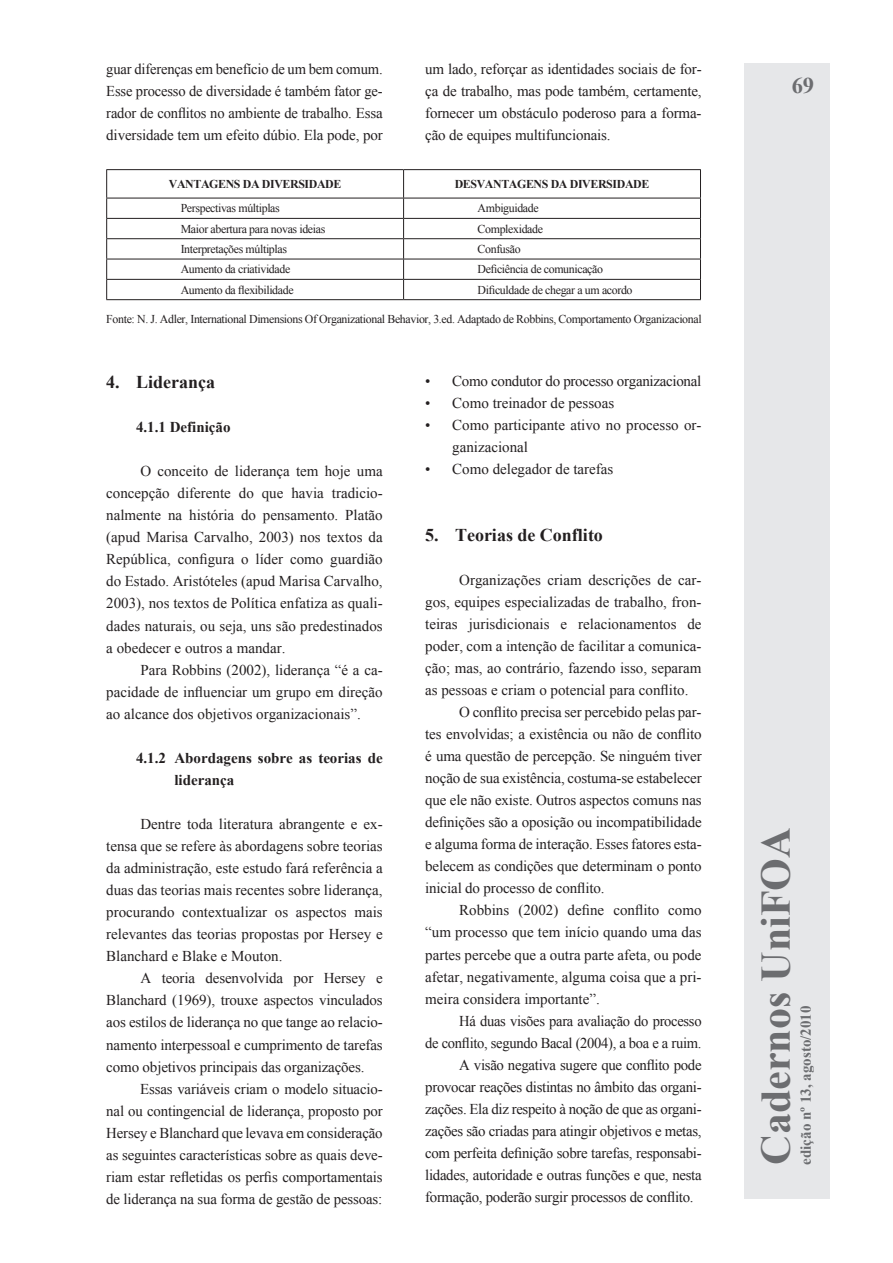
<style>
.page{position:relative;width:893px;height:1263px;background:#fff}
.page>*{position:absolute;margin:0;border:0;box-sizing:border-box;transform-origin:0 0}
.t1{font:700 42px "Times New Roman";color:#6c6d70}
.t2{font:700 22.5px "Times New Roman";color:#6c6d70}
.t3{font:700 18px "Times New Roman";color:#231f20}
.t4{font:15px/22px "Times New Roman";letter-spacing:-.01em;color:#231f20;text-align:justify}
.t5{font:700 15px/22px "Times New Roman";color:#231f20}
.t6{font:700 15px "Times New Roman";color:#6c6d70}
.t7{font:12px "Times New Roman";letter-spacing:-.03em;color:#231f20}
.t8{font:700 12px "Times New Roman";letter-spacing:-.03em;color:#231f20}
</style>
<div class="page">
<div style="left:744px;top:64px;width:85px;height:1135px;background:#e6e7e9"></div>
<hr style="left:106px;top:169px;width:298px;height:1px;background:#231f20">
<hr style="left:404px;top:169px;width:297px;height:1px;background:#231f20">
<hr style="left:106px;top:198px;width:298px;height:1px;background:#231f20">
<hr style="left:404px;top:198px;width:297px;height:1px;background:#231f20">
<hr style="left:106px;top:218px;width:298px;height:1px;background:#231f20">
<hr style="left:404px;top:218px;width:297px;height:1px;background:#231f20">
<hr style="left:106px;top:238px;width:298px;height:1px;background:#231f20">
<hr style="left:404px;top:238px;width:297px;height:1px;background:#231f20">
<hr style="left:106px;top:259px;width:298px;height:1px;background:#231f20">
<hr style="left:404px;top:259px;width:297px;height:1px;background:#231f20">
<hr style="left:106px;top:279px;width:298px;height:1px;background:#231f20">
<svg style="left:106px;top:170px;width:1px;height:129px"></svg>
<hr style="left:404px;top:279px;width:297px;height:1px;background:#231f20">
<svg style="left:403px;top:170px;width:1px;height:129px"></svg>
<svg style="left:700px;top:170px;width:1px;height:129px"></svg>
<hr style="left:106px;top:299px;width:298px;height:1px;background:#231f20">
<hr style="left:404px;top:299px;width:297px;height:1px;background:#231f20">
<p class="t4" style="left:106px;top:58px;width:278px">guar diferenças em benefício de um bem comum.<br>Esse processo de diversidade é também fator ge&shy;rador de conflitos no ambiente de trabalho. Essa diversidade tem um efeito dúbio. Ela pode, por</p>
<p class="t4" style="left:425px;top:58px;width:278px">um lado, reforçar as identidades sociais de for&shy;ça de trabalho, mas pode também, certamente, fornecer um obstáculo poderoso para a forma&shy;ção de equipes multifuncionais.</p>
<p class="t8" style="left:169px;top:176px;width:42px">Vantage</p>
<p class="t8" style="left:226px;top:176px;width:45px">ns da diver</p>
<p class="t8" style="left:298px;top:176px;width:15px">sidade</p>
<p class="t8" style="left:455px;top:176px;width:64px">De svantage</p>
<p class="t8" style="left:534px;top:176px;width:45px">ns da diver</p>
<p class="t8" style="left:606px;top:176px;width:15px">sidade</p>
<p class="t7" style="left:181px;top:200px;width:101px">Perspectivas múltiplas</p>
<p class="t7" style="left:478px;top:200px;width:63px">Ambiguidade</p>
<p class="t7" style="left:181px;top:221px;width:146px">Maior abertura para novas ideias</p>
<p class="t7" style="left:478px;top:221px;width:67px">Complexidade</p>
<p class="t7" style="left:181px;top:241px;width:108px">Interpretações múltiplas</p>
<p class="t7" style="left:478px;top:241px;width:45px">Confusão</p>
<p class="t7" style="left:181px;top:261px;width:111px">Aumento da criatividade</p>
<p class="t7" style="left:478px;top:261px;width:127px">Deficiência de comunicação</p>
<p class="t7" style="left:181px;top:282px;width:114px">Aumento da flexibilidade</p>
<p class="t7" style="left:478px;top:282px;width:156px">Dificuldade de chegar a um acordo</p>
<p class="t7" style="left:106px;top:311px;width:597px">Fonte: N. J. Adler, International Dimensions Of Organizational Behavior, 3.ed. Adaptado de Robbins, Comportamento Organizacional</p>
<p class="t3" style="left:106px;top:369px;width:110px">4. Liderança</p>
<p class="t5" style="left:136px;top:416px;width:96px">4.1.1 Definição</p>
<p class="t4" style="left:106px;top:460px;width:278px;text-indent:34px">O conceito de liderança tem hoje uma concepção diferente do que havia tradicio&shy;nalmente na história do pensamento. Platão (apud Marisa Carvalho, 2003) nos textos da República, configura o líder como guardião do Estado. Aristóteles (apud Marisa Carvalho, 2003), nos textos de Política enfatiza as quali&shy;dades naturais, ou seja, uns são predestinados a obedecer e outros a mandar.</p>
<p class="t4" style="left:106px;top:658px;width:278px;text-indent:34px">Para Robbins (2002), liderança “é a ca&shy;pacidade de influenciar um grupo em direção ao alcance dos objetivos organizacionais”.</p>
<p class="t5" style="left:174px;top:746px;width:210px;text-indent:-38px">4.1.2 Abordagens sobre as teorias de liderança</p>
<p class="t4" style="left:106px;top:813px;width:278px;text-indent:34px">Dentre toda literatura abrangente e ex&shy;tensa que se refere às abordagens sobre teorias da administração, este estudo fará referência a duas das teorias mais recentes sobre liderança, procurando contextualizar os aspectos mais relevantes das teorias propostas por Hersey e Blanchard e Blake e Mouton.</p>
<p class="t4" style="left:106px;top:967px;width:278px;text-indent:34px">A teoria desenvolvida por Hersey e Blanchard (1969), trouxe aspectos vinculados aos estilos de liderança no que tange ao relacio&shy;namento interpessoal e cumprimento de tarefas como objetivos principais das organizações.</p>
<p class="t4" style="left:106px;top:1077px;width:278px;text-indent:34px">Essas variáveis criam o modelo situacio&shy;nal ou contingencial de liderança, proposto por Hersey e Blanchard que levava em consideração as seguintes características sobre as quais deve&shy;riam estar refletidas os perfis comportamentais de liderança na sua forma de gestão de pessoas:</p>
<p class="t4" style="left:425px;top:370px;width:278px">• Como condutor do processo organizacional</p>
<p class="t4" style="left:425px;top:392px;width:191px">• Como treinador de pessoas</p>
<p class="t4" style="left:452px;top:414px;width:251px;text-indent:-27px">• Como participante ativo no processo or&shy;ganizacional</p>
<p class="t4" style="left:425px;top:458px;width:190px">• Como delegador de tarefas</p>
<p class="t3" style="left:425px;top:522px;width:179px">5. Teorias de Conflito</p>
<p class="t4" style="left:459px;top:568px;width:244px">Organizações criam descrições de car-</p>
<p class="t4" style="left:425px;top:590px;width:278px">gos, equipes especializadas de trabalho, fron-</p>
<p class="t4" style="left:425px;top:612px;width:278px">teiras jurisdicionais e relacionamentos de</p>
<p class="t4" style="left:425px;top:634px;width:278px">poder, com a intenção de facilitar a comunica-</p>
<p class="t4" style="left:425px;top:656px;width:278px">ção; mas, ao contrário, fazendo isso, separam</p>
<p class="t4" style="left:425px;top:679px;width:265px">as pessoas e criam o potencial para conflito.</p>
<p class="t4" style="left:459px;top:701px;width:244px">O conflito precisa ser percebido pelas par-</p>
<p class="t4" style="left:425px;top:723px;width:278px">tes envolvidas; a existência ou não de conflito</p>
<p class="t4" style="left:425px;top:745px;width:278px">é uma questão de percepção. Se ninguém tiver</p>
<p class="t4" style="left:425px;top:767px;width:278px">noção de sua existência, costuma-se estabelecer</p>
<p class="t4" style="left:425px;top:789px;width:278px">que ele não existe. Outros aspectos comuns nas</p>
<p class="t4" style="left:425px;top:811px;width:278px">definições são a oposição ou incompatibilidade</p>
<p class="t4" style="left:425px;top:833px;width:278px">e alguma forma de interação. Esses fatores esta-</p>
<p class="t4" style="left:425px;top:855px;width:278px">belecem as condições que determinam o ponto</p>
<p class="t4" style="left:425px;top:877px;width:181px">inicial do processo de conflito.</p>
<p class="t4" style="left:459px;top:899px;width:244px">Robbins (2002) define conflito como</p>
<p class="t4" style="left:425px;top:921px;width:278px">“um processo que tem início quando uma das</p>
<p class="t4" style="left:425px;top:943px;width:278px">partes percebe que a outra parte afeta, ou pode</p>
<p class="t4" style="left:425px;top:965px;width:278px">afetar, negativamente, alguma coisa que a pri-</p>
<p class="t4" style="left:425px;top:987px;width:176px">meira considera importante”.</p>
<p class="t4" style="left:459px;top:1009px;width:244px">Há duas visões para avaliação do processo</p>
<p class="t4" style="left:425px;top:1031px;width:278px">de conflito, segundo Bacal (2004), a boa e a ruim.</p>
<p class="t4" style="left:459px;top:1053px;width:244px">A visão negativa sugere que conflito pode</p>
<p class="t4" style="left:425px;top:1075px;width:278px">provocar reações distintas no âmbito das organi-</p>
<p class="t4" style="left:425px;top:1097px;width:278px">zações. Ela diz respeito à noção de que as organi-</p>
<p class="t4" style="left:425px;top:1120px;width:278px">zações são criadas para atingir objetivos e metas,</p>
<p class="t4" style="left:425px;top:1142px;width:278px">com perfeita definição sobre tarefas, responsabi-</p>
<p class="t4" style="left:425px;top:1164px;width:278px">lidades, autoridade e outras funções e que, nesta</p>
<p class="t4" style="left:425px;top:1186px;width:270px">formação, poderão surgir processos de conflito.</p>
<h2 class="t2" style="left:792px;top:70px;width:24px">69</h2>
<h1 class="t1" style="left:747px;top:1165px;width:339px;rotate:-90deg">Cadernos UniFOA</h1>
<p class="t6" style="left:795px;top:1165px;width:161px;rotate:-90deg">edição nº 13, agosto/2010</p>
</div>
